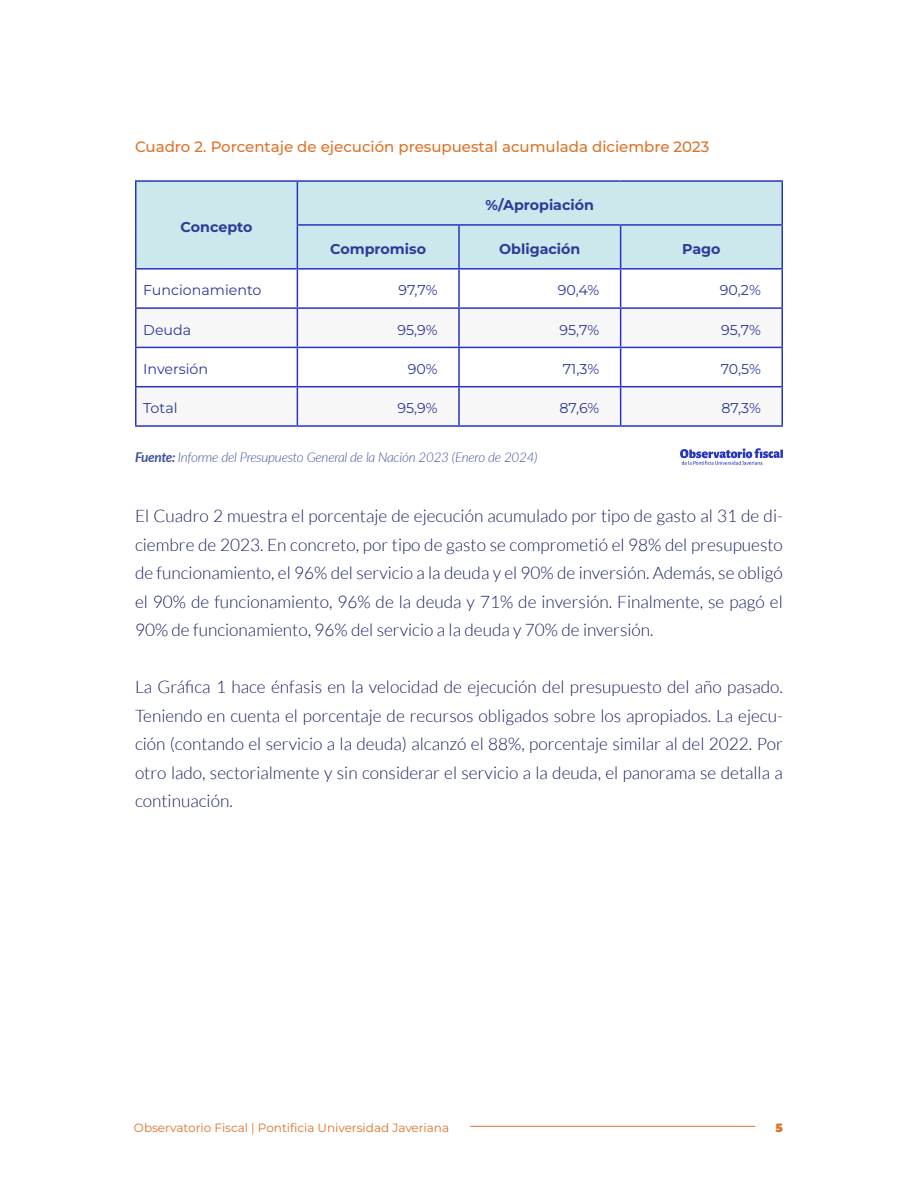
<style>
.page{position:relative;width:918px;height:1188px;background:#fff}
.page>*{position:absolute;margin:0;border:0;box-sizing:border-box;transform-origin:0 0}
.t1{font:300 17.25px/28.5px "Lato";color:#1a1f63;text-align:justify}
.t2{font:500 15px "Montserrat";color:#de7329}
.t3{font:14.25px "Montserrat";color:#2f399b}
.t4{font:700 14.25px "Montserrat";color:#2f399b}
.t5{font:italic 300 13.5px "Lato";letter-spacing:-.02em;color:#3f519f}
.t6{font:12px "Montserrat";color:#dd722a}
.t7{font:900 12px "Montserrat";color:#dd722a}
.s1{font-weight:700}
</style>
<div class="page">
<hr style="left:470px;top:1126px;width:285px;height:1px;background:#dd722a">
<div style="left:136px;top:182px;width:646px;height:86px;background:#cde8ec"></div>
<svg style="left:136px;top:309px;width:646px;height:116px"></svg>
<svg style="left:136px;top:348px;width:646px;height:38px"></svg>
<hr style="left:135px;top:180px;width:162px;height:2px;background:#2635bf">
<hr style="left:135px;top:182px;width:1px;height:43px;background:#2635bf">
<hr style="left:135px;top:225px;width:1px;height:43px;background:#2635bf">
<hr style="left:135px;top:268px;width:162px;height:2px;background:#2635bf">
<hr style="left:297px;top:180px;width:162px;height:2px;background:#2635bf">
<hr style="left:297px;top:182px;width:1px;height:42px;background:#2635bf">
<hr style="left:459px;top:180px;width:162px;height:2px;background:#2635bf">
<hr style="left:621px;top:180px;width:162px;height:2px;background:#2635bf">
<hr style="left:782px;top:182px;width:1px;height:42px;background:#2635bf">
<hr style="left:297px;top:224px;width:162px;height:2px;background:#2635bf">
<hr style="left:297px;top:226px;width:1px;height:42px;background:#2635bf">
<hr style="left:459px;top:224px;width:162px;height:2px;background:#2635bf">
<hr style="left:458px;top:226px;width:2px;height:42px;background:#2635bf">
<hr style="left:621px;top:224px;width:162px;height:2px;background:#2635bf">
<hr style="left:620px;top:226px;width:1px;height:42px;background:#2635bf">
<hr style="left:782px;top:226px;width:1px;height:42px;background:#2635bf">
<hr style="left:297px;top:268px;width:162px;height:2px;background:#2635bf">
<hr style="left:459px;top:268px;width:162px;height:2px;background:#2635bf">
<hr style="left:621px;top:268px;width:162px;height:2px;background:#2635bf">
<hr style="left:135px;top:270px;width:1px;height:37px;background:#2635bf">
<hr style="left:297px;top:270px;width:1px;height:37px;background:#2635bf">
<hr style="left:458px;top:270px;width:2px;height:37px;background:#2635bf">
<hr style="left:620px;top:270px;width:1px;height:37px;background:#2635bf">
<hr style="left:782px;top:270px;width:1px;height:37px;background:#2635bf">
<hr style="left:135px;top:307px;width:162px;height:2px;background:#2635bf">
<hr style="left:135px;top:309px;width:1px;height:38px;background:#2635bf">
<hr style="left:297px;top:307px;width:162px;height:2px;background:#2635bf">
<hr style="left:297px;top:309px;width:1px;height:38px;background:#2635bf">
<hr style="left:459px;top:307px;width:162px;height:2px;background:#2635bf">
<hr style="left:458px;top:309px;width:2px;height:38px;background:#2635bf">
<hr style="left:621px;top:307px;width:162px;height:2px;background:#2635bf">
<hr style="left:620px;top:309px;width:1px;height:38px;background:#2635bf">
<hr style="left:782px;top:309px;width:1px;height:38px;background:#2635bf">
<hr style="left:135px;top:347px;width:162px;height:1px;background:#2635bf">
<hr style="left:135px;top:348px;width:1px;height:38px;background:#2635bf">
<hr style="left:297px;top:347px;width:162px;height:1px;background:#2635bf">
<hr style="left:297px;top:348px;width:1px;height:38px;background:#2635bf">
<hr style="left:459px;top:347px;width:162px;height:1px;background:#2635bf">
<hr style="left:458px;top:348px;width:2px;height:38px;background:#2635bf">
<hr style="left:621px;top:347px;width:162px;height:1px;background:#2635bf">
<hr style="left:620px;top:348px;width:1px;height:38px;background:#2635bf">
<hr style="left:782px;top:348px;width:1px;height:38px;background:#2635bf">
<hr style="left:135px;top:386px;width:162px;height:1px;background:#2635bf">
<hr style="left:135px;top:387px;width:1px;height:38px;background:#2635bf">
<hr style="left:297px;top:386px;width:162px;height:1px;background:#2635bf">
<hr style="left:297px;top:387px;width:1px;height:38px;background:#2635bf">
<hr style="left:459px;top:386px;width:162px;height:1px;background:#2635bf">
<hr style="left:458px;top:387px;width:2px;height:38px;background:#2635bf">
<hr style="left:621px;top:386px;width:162px;height:1px;background:#2635bf">
<hr style="left:620px;top:387px;width:1px;height:38px;background:#2635bf">
<hr style="left:782px;top:387px;width:1px;height:38px;background:#2635bf">
<hr style="left:135px;top:425px;width:162px;height:2px;background:#2635bf">
<hr style="left:297px;top:425px;width:162px;height:2px;background:#2635bf">
<hr style="left:459px;top:425px;width:162px;height:2px;background:#2635bf">
<hr style="left:621px;top:425px;width:162px;height:2px;background:#2635bf">
<svg style="left:680px;top:448px;width:103px;height:17px"></svg>
<p class="t2" style="left:135px;top:136px;width:576px">Cuadro 2. Porcentaje de ejecución presupuestal acumulada diciembre 2023</p>
<p class="t4" style="left:181px;top:217px;width:73px">Concepto</p>
<p class="t4" style="left:486px;top:195px;width:110px">%/Apropiación</p>
<p class="t4" style="left:330px;top:239px;width:97px">Compromiso</p>
<p class="t4" style="left:499px;top:239px;width:83px">Obligación</p>
<p class="t4" style="left:682px;top:239px;width:40px">Pago</p>
<p class="t3" style="left:143px;top:281px;width:120px">Funcionamiento</p>
<p class="t3" style="left:398px;top:281px;width:41px">97,7%</p>
<p class="t3" style="left:558px;top:281px;width:43px">90,4%</p>
<p class="t3" style="left:720px;top:281px;width:43px">90,2%</p>
<p class="t3" style="left:143px;top:320px;width:50px">Deuda</p>
<p class="t3" style="left:397px;top:320px;width:42px">95,9%</p>
<p class="t3" style="left:560px;top:320px;width:41px">95,7%</p>
<p class="t3" style="left:721px;top:320px;width:41px">95,7%</p>
<p class="t3" style="left:143px;top:359px;width:66px">Inversión</p>
<p class="t3" style="left:408px;top:359px;width:31px">90%</p>
<p class="t3" style="left:563px;top:359px;width:38px">71,3%</p>
<p class="t3" style="left:721px;top:359px;width:42px">70,5%</p>
<p class="t3" style="left:143px;top:399px;width:36px">Total</p>
<p class="t3" style="left:397px;top:399px;width:42px">95,9%</p>
<p class="t3" style="left:560px;top:399px;width:41px">87,6%</p>
<p class="t3" style="left:721px;top:399px;width:41px">87,3%</p>
<p class="t5" style="left:135px;top:448px;width:404px"><span class="s1">Fuente:</span> Informe del Presupuesto General de la Nación 2023 (Enero de 2024)</p>
<p class="t1" style="left:135px;top:502px;width:649px">El Cuadro 2 muestra el porcentaje de ejecución acumulado por tipo de gasto al 31 de di&shy;ciembre de 2023. En concreto, por tipo de gasto se comprometió el 98% del presupuesto de funcionamiento, el 96% del servicio a la deuda y el 90% de inversión. Además, se obligó el 90% de funcionamiento, 96% de la deuda y 71% de inversión. Finalmente, se pagó el 90% de funcionamiento, 96% del servicio a la deuda y 70% de inversión.</p>
<p class="t1" style="left:135px;top:673px;width:649px">La Gráfica 1 hace énfasis en la velocidad de ejecución del presupuesto del año pasado.<br>Teniendo en cuenta el porcentaje de recursos obligados sobre los apropiados. La ejecu&shy;ción (contando el servicio a la deuda) alcanzó el 88%, porcentaje similar al del 2022. Por otro lado, sectorialmente y sin considerar el servicio a la deuda, el panorama se detalla a continuación.</p>
<p class="t6" style="left:134px;top:1120px;width:317px">Observatorio Fiscal | Pontificia Universidad Javeriana</p>
<p class="t7" style="left:776px;top:1120px;width:9px">5</p>
</div>
